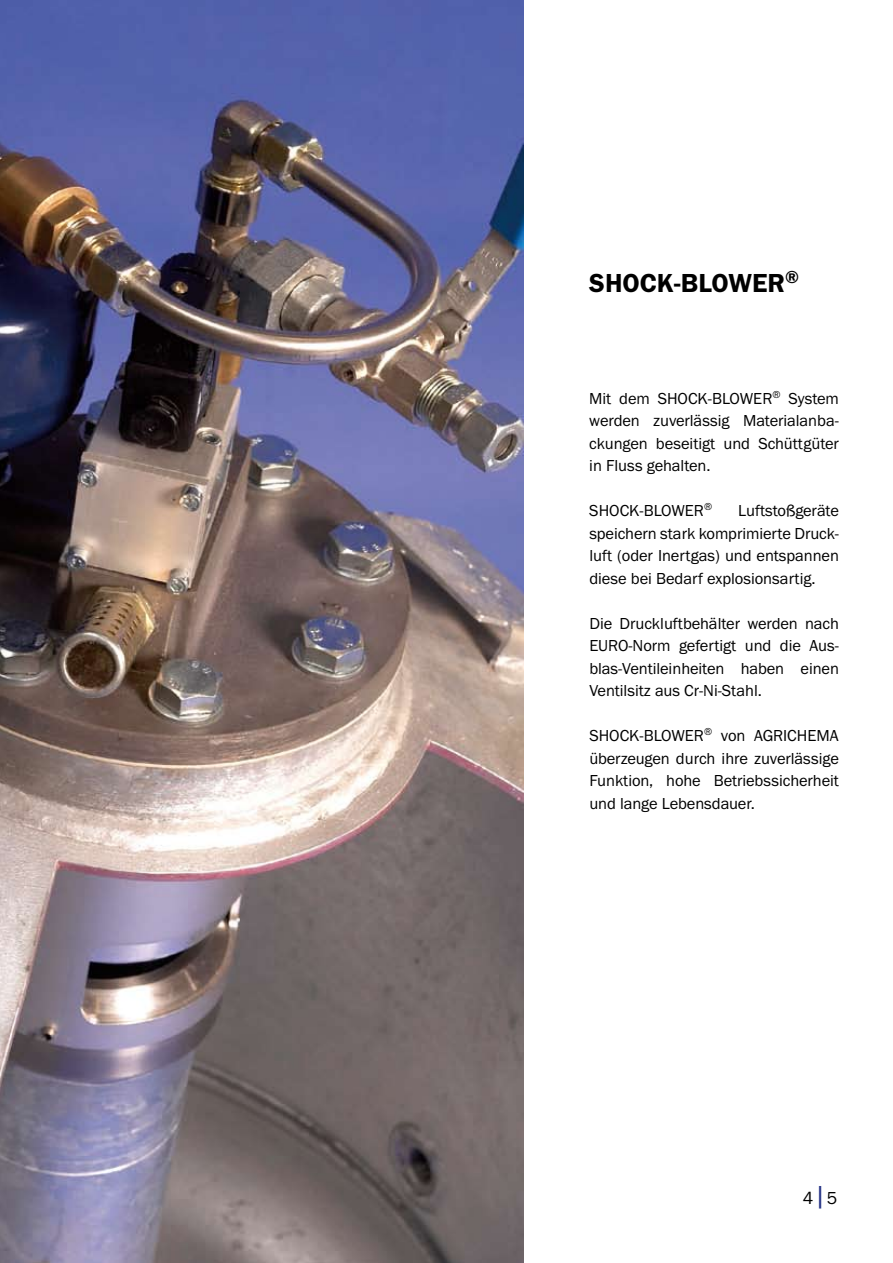
<style>
.page{position:relative;width:893px;height:1263px;background:#fff}
.page>*{position:absolute;margin:0;border:0;box-sizing:border-box;transform-origin:0 0}
.t1{font:27px "Franklin Gothic Turk Demi";color:#000}
.t2{font:18px "Franklin Gothic Turk Book";color:#000}
.t3{font:16.5px/22.5px "Franklin Gothic Turk Book";color:#000;text-align:justify}
.s1{font-size:27px;color:#243285}
</style>
<div class="page">
<img style="left:0;top:0;width:523px;height:1263px">
<h1 class="t1" style="left:589px;top:268px;width:211px">SHOCK-BLOWER<sup>®</sup></h1>
<p class="t3" style="left:589px;top:387px;width:251px">Mit dem SHOCK-BLOWER<sup>®</sup> System werden zuverlässig Materialanba&shy;ckungen beseitigt und Schüttgüter in Fluss gehalten.</p>
<p class="t3" style="left:589px;top:500px;width:124px">SHOCK-BLOWER<sup>®</sup></p>
<p class="t3" style="left:589px;top:500px;width:251px;text-indent:149px">Luftstoßgeräte speichern stark komprimierte Druck&shy;luft (oder Inertgas) und entspannen diese bei Bedarf explosionsartig.</p>
<p class="t3" style="left:589px;top:612px;width:251px">Die Druckluftbehälter werden nach EURO-Norm gefertigt und die Aus&shy;blas-Ventileinheiten haben einen Ventilsitz aus Cr-Ni-Stahl.</p>
<p class="t3" style="left:589px;top:725px;width:251px">SHOCK-BLOWER<sup>®</sup> von AGRICHEMA überzeugen durch ihre zuverlässige Funktion, hohe Betriebssicherheit und lange Lebensdauer.</p>
<p class="t2" style="left:803px;top:1188px;width:36px">4<span class="s1">|</span>5</p>
</div>
